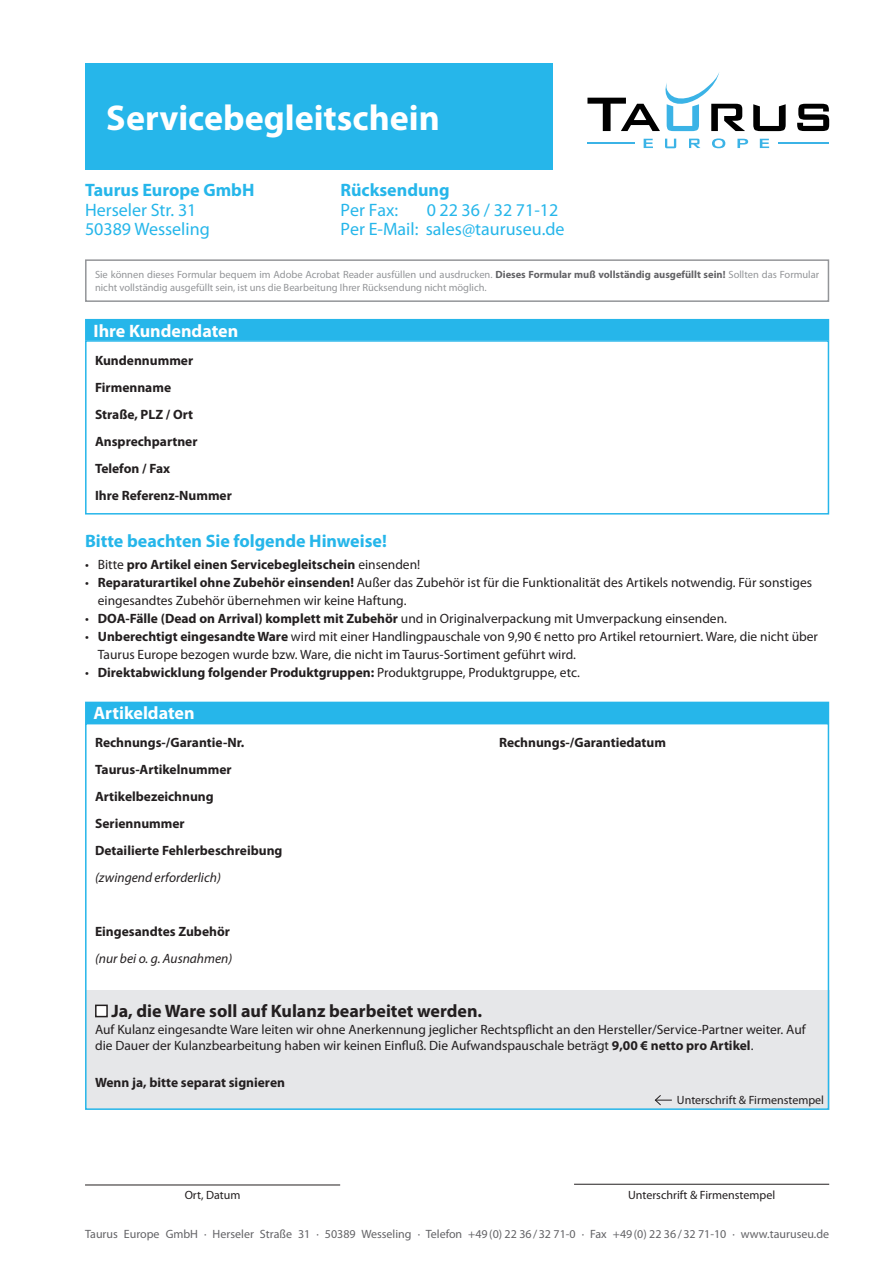
<style>
.page{position:relative;width:893px;height:1263px;background:#fff}
.page>*{position:absolute;margin:0;border:0;box-sizing:border-box;transform-origin:0 0}
.t1{font:700 36px "Myriad Pro";color:#fff}
.t2{font:18px/19.5px "Myriad Pro";color:#26b6ea}
.t3{font:700 18px "Myriad Pro";color:#26b6ea}
.t4{font:700 18px "Myriad Pro";color:#231f20}
.t5{font:700 18px "Myriad Pro";color:#fff}
.t6{font:13.5px/18px "Myriad Pro";color:#231f20}
.t7{font:700 13.5px/27px "Myriad Pro";color:#231f20}
.t8{font:italic 13.5px "Myriad Pro";color:#231f20}
.t9{font:12px "Myriad Pro";color:#636366}
.t10{font:12px "Myriad Pro";color:#231f20}
.t11{font:10.5px/12.6px "Myriad Pro";color:#939598}
.s1{font-weight:700;color:#636366}
.s2{font-weight:400}
.s3{font-weight:700}
</style>
<div class="page">
<div style="left:85px;top:991px;width:744px;height:119px;background:#e6e7e9"></div>
<div style="left:85px;top:319px;width:744px;height:21px;background:#26b6ea"></div>
<div style="left:85px;top:259px;width:744px;height:43px;border:2px solid #939598"></div>
<div style="left:85px;top:340px;width:744px;height:174px;border:2px solid #26b6ea"></div>
<div style="left:85px;top:702px;width:744px;height:21px;background:#26b6ea"></div>
<div style="left:96px;top:1005px;width:11px;height:11px;background:#fff"></div>
<div style="left:95px;top:1004px;width:13px;height:13px;border:2px solid #231f20"></div>
<div style="left:85px;top:723px;width:744px;height:387px;border:2px solid #26b6ea"></div>
<div style="left:85px;top:64px;width:468px;height:106px;background:#26b6ea"></div>
<svg style="left:753px;top:104px;width:33px;height:27px"></svg>
<svg style="left:797px;top:104px;width:32px;height:27px"></svg>
<svg style="left:587px;top:72px;width:158px;height:59px"></svg>
<hr style="left:778px;top:142px;width:51px;height:2px;background:#3bb3e6">
<hr style="left:587px;top:142px;width:47px;height:2px;background:#3bb3e6">
<svg style="left:644px;top:139px;width:9px;height:9px"></svg>
<svg style="left:712px;top:138px;width:13px;height:10px"></svg>
<svg style="left:737px;top:139px;width:11px;height:9px"></svg>
<svg style="left:760px;top:139px;width:9px;height:9px"></svg>
<svg style="left:665px;top:139px;width:11px;height:9px"></svg>
<svg style="left:689px;top:139px;width:11px;height:9px"></svg>
<hr style="left:85px;top:1184px;width:255px;height:1px;background:#231f20">
<hr style="left:574px;top:1184px;width:255px;height:1px;background:#231f20">
<svg style="left:654px;top:1095px;width:18px;height:11px"></svg>
<h1 class="t1" style="left:106px;top:95px;width:335px">Servicebegleitschein</h1>
<h2 class="t3" style="left:85px;top:179px;width:171px">Taurus Europe GmbH</h2>
<h2 class="t2" style="left:85px;top:200px;width:126px">Herseler Str. 31<br>50389 Wesseling</h2>
<h2 class="t3" style="left:340px;top:179px;width:111px">Rücksendung</h2>
<h2 class="t2" style="left:340px;top:200px;width:59px">Per Fax:</h2>
<h2 class="t2" style="left:340px;top:200px;width:226px;text-indent:86px">0 22 36 / 32 71-12<br>Per E-Mail: sales@tauruseu.de</h2>
<p class="t11" style="left:95px;top:268px;width:726px">Sie können dieses Formular bequem im Adobe Acrobat Reader ausfüllen und ausdrucken. <span class="s1">Dieses Formular muß vollständig ausgefüllt sein!</span> Sollten das Formular nicht vollständig ausgefüllt sein, ist uns die Bearbeitung Ihrer Rücksendung nicht möglich.</p>
<h2 class="t5" style="left:94px;top:319px;width:146px">Ihre Kundendaten</h2>
<p class="t7" style="left:95px;top:346px;width:138px">Kundennummer<br>Firmenname<br>Straße, PLZ / Ort<br>Ansprechpartner<br>Telefon / Fax<br>Ihre Referenz-Nummer</p>
<h2 class="t3" style="left:85px;top:529px;width:303px">Bitte beachten Sie folgende Hinweise!</h2>
<p class="t7" style="left:85px;top:551px;width:337px"><span class="s2">• Bitte</span> pro Artikel einen Servicebegleitschein <span class="s2">einsenden!</span></p>
<p class="t6" style="left:98px;top:574px;width:716px;text-indent:-13px">• <span class="s3">Reparaturartikel ohne Zubehör einsenden!</span> Außer das Zubehör ist für die Funktionalität des Artikels notwendig. Für sonstiges eingesandtes Zubehör übernehmen wir keine Haftung.</p>
<p class="t6" style="left:85px;top:610px;width:643px">• <span class="s3">DOA-Fälle (Dead on Arrival) komplett mit Zubehör</span> und in Originalverpackung mit Umverpackung einsenden.</p>
<p class="t6" style="left:98px;top:628px;width:722px;text-indent:-13px">• <span class="s3">Unberechtigt eingesandte Ware</span> wird mit einer Handlingpauschale von 9,90 € netto pro Artikel retourniert. Ware, die nicht über<br>Taurus Europe bezogen wurde bzw. Ware, die nicht im Taurus-Sortiment geführt wird.</p>
<p class="t7" style="left:85px;top:659px;width:496px"><span class="s2">•</span> Direktabwicklung folgender Produktgruppen: <span class="s2">Produktgruppe, Produktgruppe, etc.</span></p>
<h2 class="t5" style="left:94px;top:702px;width:103px">Artikeldaten</h2>
<p class="t7" style="left:95px;top:729px;width:151px">Rechnungs-/Garantie-Nr.</p>
<p class="t7" style="left:499px;top:729px;width:169px">Rechnungs-/Garantiedatum</p>
<p class="t7" style="left:95px;top:756px;width:189px">Taurus-Artikelnummer<br>Artikelbezeichnung<br>Seriennummer<br>Detailierte Fehlerbeschreibung</p>
<p class="t8" style="left:95px;top:869px;width:127px">(zwingend erforderlich)</p>
<p class="t7" style="left:95px;top:918px;width:136px">Eingesandtes Zubehör</p>
<p class="t8" style="left:95px;top:950px;width:139px">(nur bei o. g. Ausnahmen)</p>
<h2 class="t4" style="left:111px;top:999px;width:372px">Ja, die Ware soll auf Kulanz bearbeitet werden.</h2>
<p class="t6" style="left:95px;top:1021px;width:712px;line-height:16.2px">Auf Kulanz eingesandte Ware leiten wir ohne Anerkennung jeglicher Rechtspflicht an den Hersteller/Service-Partner weiter. Auf die Dauer der Kulanzbearbeitung haben wir keinen Einfluß. Die Aufwandspauschale beträgt <span class="s3">9,00 € netto pro Artikel</span>.</p>
<p class="t7" style="left:95px;top:1069px;width:191px">Wenn ja, bitte separat signieren</p>
<p class="t10" style="left:677px;top:1093px;width:149px">Unterschrift &amp; Firmenstempel</p>
<p class="t10" style="left:185px;top:1187px;width:57px">Ort, Datum</p>
<p class="t10" style="left:628px;top:1187px;width:149px">Unterschrift &amp; Firmenstempel</p>
<p class="t9" style="left:85px;top:1226px;width:746px">Taurus Europe GmbH · Herseler Straße 31 · 50389 Wesseling · Telefon +49(0) 22 36/32 71-0 · Fax +49(0) 22 36/32 71-10 · www.tauruseu.de</p>
</div>
